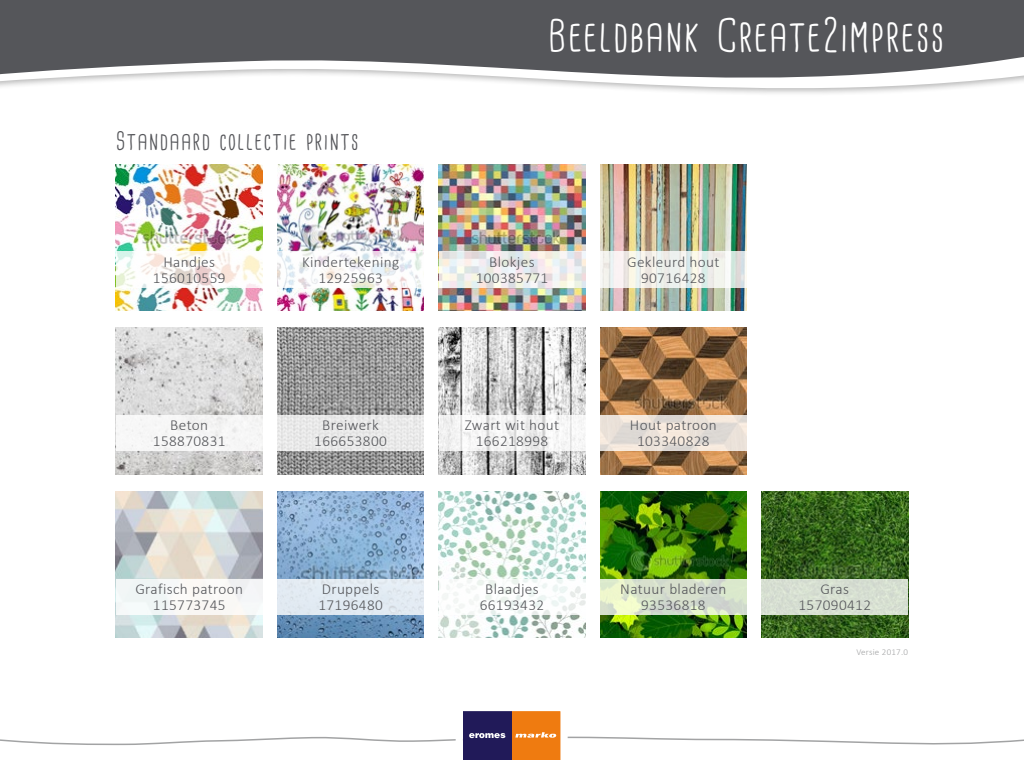
<style>
.page{position:relative;width:1024px;height:768px;background:#fff}
.page>*{position:absolute;margin:0;border:0;box-sizing:border-box;transform-origin:0 0}
.t1{font:45px "Cardenio Modern";letter-spacing:.05em;color:#fff}
.t2{font:25px "Cardenio Modern";letter-spacing:.075em;color:#55565a}
.t3{font:300 15.3px/16px "Calibri";letter-spacing:.025em;color:#55565a;text-align:center}
.t4{font:300 9px "Calibri";letter-spacing:.025em;color:#a2a3a4}
</style>
<div class="page">
<svg style="left:0;top:0;width:1024px;height:94px;fill:#55565a"></svg>
<svg style="left:0;top:711px;width:1024px;height:49px"></svg>
<img style="left:116px;top:164px;width:147px;height:147px">
<img style="left:116px;top:328px;width:147px;height:146px">
<img style="left:116px;top:491px;width:147px;height:147px">
<img style="left:600px;top:164px;width:147px;height:147px">
<img style="left:600px;top:328px;width:147px;height:146px">
<img style="left:600px;top:491px;width:147px;height:147px">
<img style="left:762px;top:491px;width:146px;height:147px">
<img style="left:277px;top:164px;width:147px;height:147px">
<img style="left:277px;top:328px;width:147px;height:146px">
<img style="left:277px;top:491px;width:147px;height:147px">
<img style="left:439px;top:164px;width:146px;height:147px">
<img style="left:439px;top:328px;width:146px;height:146px">
<img style="left:439px;top:491px;width:146px;height:147px">
<svg style="left:116px;top:252px;width:146px;height:36px"></svg>
<div style="left:116px;top:415px;width:146px;height:36px;background:#f6f6f6"></div>
<div style="left:116px;top:579px;width:146px;height:36px;background:#f6f8f6"></div>
<svg style="left:277px;top:252px;width:147px;height:36px"></svg>
<div style="left:277px;top:415px;width:147px;height:36px;background:#e8e8e8"></div>
<div style="left:277px;top:579px;width:147px;height:36px;background:#e2ebf2"></div>
<svg style="left:439px;top:252px;width:146px;height:36px"></svg>
<svg style="left:439px;top:415px;width:146px;height:36px;fill:#f4f4f4"></svg>
<svg style="left:439px;top:579px;width:146px;height:36px"></svg>
<svg style="left:600px;top:252px;width:147px;height:36px"></svg>
<svg style="left:600px;top:415px;width:147px;height:36px"></svg>
<svg style="left:600px;top:579px;width:147px;height:36px;fill:#d7e0cc"></svg>
<div style="left:762px;top:579px;width:146px;height:36px;background:#d7dfd2"></div>
<h1 class="t1" style="left:548px;top:9px;width:397px">Beeldbank Create2impress</h1>
<h2 class="t2" style="left:116px;top:126px;width:244px">Standaard collectie prints</h2>
<p class="t3" style="left:153px;top:253px;width:74px">Handjes<br>156010559</p>
<p class="t3" style="left:302px;top:253px;width:99px">Kindertekening<br>12925963</p>
<p class="t3" style="left:476px;top:253px;width:74px">Blokjes<br>100385771</p>
<p class="t3" style="left:627px;top:253px;width:94px">Gekleurd hout<br>90716428</p>
<p class="t3" style="left:153px;top:417px;width:74px">Beton<br>158870831</p>
<p class="t3" style="left:314px;top:417px;width:74px">Breiwerk<br>166653800</p>
<p class="t3" style="left:465px;top:417px;width:96px">Zwart wit hout<br>166218998</p>
<p class="t3" style="left:630px;top:417px;width:88px">Hout patroon<br>103340828</p>
<p class="t3" style="left:135px;top:580px;width:109px">Grafisch patroon<br>115773745</p>
<p class="t3" style="left:318px;top:580px;width:66px;text-align:left">Druppels<br>17196480</p>
<p class="t3" style="left:480px;top:580px;width:66px">Blaadjes<br>66193432</p>
<p class="t3" style="left:620px;top:580px;width:108px">Natuur bladeren<br>93536818</p>
<p class="t3" style="left:798px;top:580px;width:74px">Gras<br>157090412</p>
<p class="t4" style="left:856px;top:647px;width:53px">Versie 2017.0</p>
</div>
